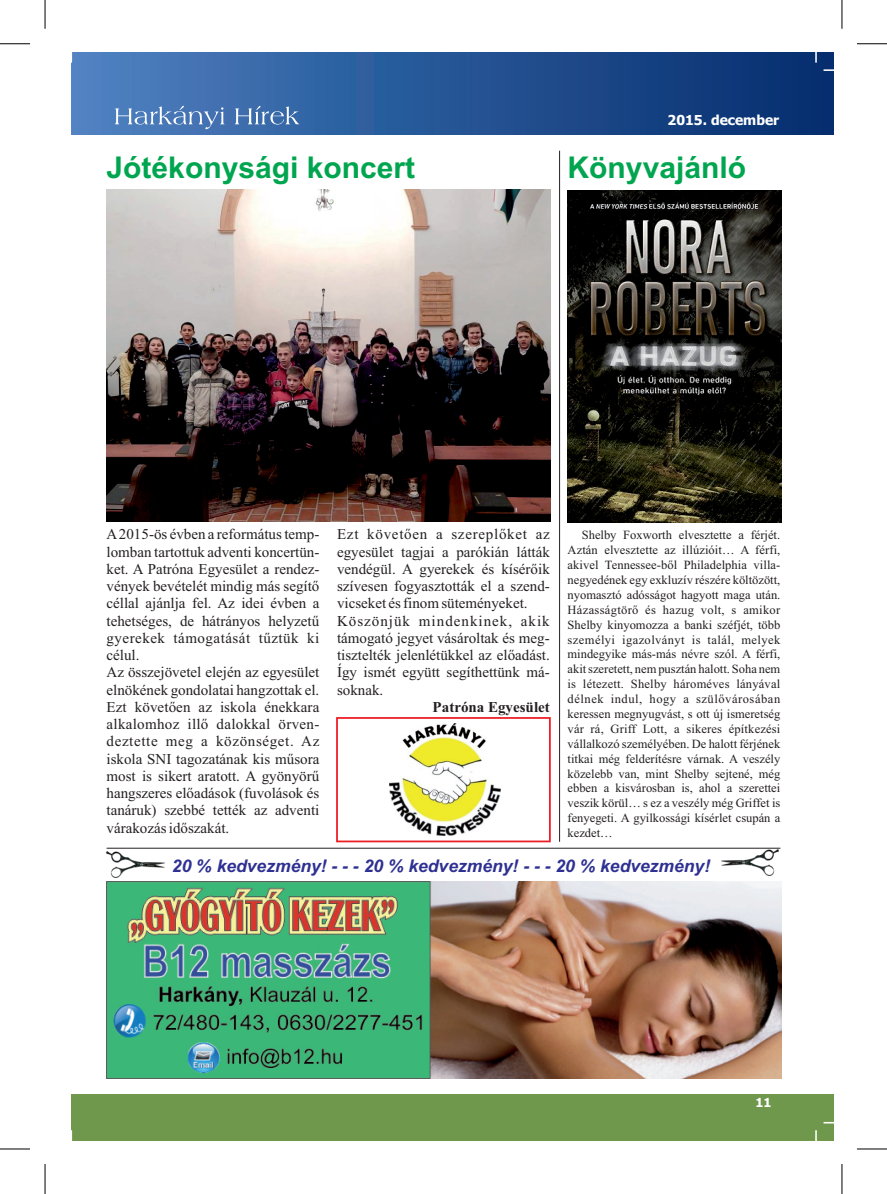
<style>
.page{position:relative;width:887px;height:1194px;background:#fff}
.page>*{position:absolute;margin:0;border:0;box-sizing:border-box;transform-origin:0 0}
.t1{font:700 30px "Arial";color:#00a54f}
.t2{font:italic 700 17.5px "Arial";color:#2e3092}
.t3{font:15px/17.2px "Times New Roman";color:#231f20}
.t4{font:700 15px "Times New Roman";color:#231f20}
.t5{font:700 13.75px "Tahoma";color:#fff}
.t6{font:12.5px/14.9px "Times New Roman";color:#231f20;text-align:justify}
.t7{font:700 12.5px "Tahoma";color:#fff}
</style>
<div class="page">
<div style="left:71px;top:1094px;width:762px;height:46px;background:#70984d"></div>
<div style="left:71px;top:52px;width:762px;height:83px;background:linear-gradient(to right,#4d81c0,#032c6d)"></div>
<svg style="left:115px;top:106px;width:184px;height:23px;background:#6088bd"></svg>
<svg style="left:823px;top:69px;width:11px;height:2px"></svg>
<img style="left:107px;top:881px;width:674px;height:197px">
<img style="left:107px;top:851px;width:57px;height:27px">
<img style="left:721px;top:850px;width:57px;height:26px">
<hr style="left:107px;top:848px;width:673px;height:1px;background:#231f20">
<img style="left:107px;top:190px;width:443px;height:332px">
<img style="left:389px;top:723px;width:111px;height:112px">
<div style="left:336px;top:717px;width:214px;height:125px;border:2px solid #ee1d23"></div>
<hr style="left:559px;top:151px;width:1px;height:691px;background:#231f20">
<img style="left:567px;top:191px;width:213px;height:331px">
<hr style="left:0;top:1149px;width:30px;height:1px;background:#000">
<hr style="left:45px;top:1164px;width:1px;height:30px;background:#000">
<hr style="left:0;top:44px;width:30px;height:1px;background:#000">
<svg style="left:45px;top:0;width:1px;height:29px"></svg>
<hr style="left:856px;top:44px;width:30px;height:1px;background:#000">
<svg style="left:841px;top:0;width:1px;height:29px"></svg>
<hr style="left:856px;top:1149px;width:30px;height:1px;background:#000">
<hr style="left:841px;top:1164px;width:1px;height:30px;background:#000">
<h1 class="t1" style="left:107px;top:156px;width:310px">Jótékonysági koncert</h1>
<p class="t5" style="left:667px;top:114px;width:113px">2015. december</p>
<h1 class="t1" style="left:567px;top:156px;width:180px">Könyvajánló</h1>
<p class="t3" style="left:106px;top:527px;width:214px">A2015-ös évben a református temp&shy;lomban tartottuk adventi koncertün&shy;ket. A Patróna Egyesület a rendez&shy;vények bevételét mindig más segítő céllal ajánlja fel. Az idei évben a tehetséges, de hátrányos helyzetű gyerekek támogatását tűztük ki célul.<br>Az összejövetel elején az egyesület elnökének gondolatai hangzottak el.<br>Ezt követően az iskola énekkara alkalomhoz illő dalokkal örven&shy;deztette meg a közönséget. Az iskola SNI tagozatának kis műsora most is sikert aratott. A gyönyörű hangszeres előadások (fuvolások és tanáruk) szebbé tették az adventi várakozás időszakát.</p>
<p class="t3" style="left:337px;top:527px;width:214px">Ezt követően a szereplőket az egyesület tagjai a parókián látták vendégül. A gyerekek és kísérőik szívesen fogyasztották el a szend&shy;vicseket és finom süteményeket.<br>Köszönjük mindenkinek, akik támogató jegyet vásároltak és meg&shy;tisztelték jelenlétükkel az előadást.<br>Így ismét együtt segíthettünk má&shy;soknak.</p>
<p class="t4" style="left:432px;top:702px;width:119px">Patróna Egyesület</p>
<p class="t6" style="left:567px;top:529px;width:214px;text-indent:14px">Shelby Foxworth elvesztette a férjét.<br>Aztán elvesztette az illúzióit… A férfi, akivel Tennessee-ből Philadelphia villa&shy;negyedének egy exkluzív részére költözött, nyomasztó adósságot hagyott maga után.<br>Házasságtörő és hazug volt, s amikor Shelby kinyomozza a banki széfjét, több személyi igazolványt is talál, melyek mindegyike más-más névre szól. A férfi, akit szeretett, nem pusztán halott. Soha nem is létezett. Shelby hároméves lányával délnek indul, hogy a szülővárosában keressen megnyugvást, s ott új ismeretség vár rá, Griff Lott, a sikeres építkezési vállalkozó személyében. De halott férjének titkai még felderítésre várnak. A veszély közelebb van, mint Shelby sejtené, még ebben a kisvárosban is, ahol a szerettei veszik körül… s ez a veszély még Griffet is fenyegeti. A gyilkossági kísérlet csupán a kezdet…</p>
<p class="t2" style="left:172px;top:860px;width:539px">20 % kedvezmény! - - - 20 % kedvezmény! - - - 20 % kedvezmény!</p>
<p class="t7" style="left:755px;top:1098px;width:17px">11</p>
</div>
